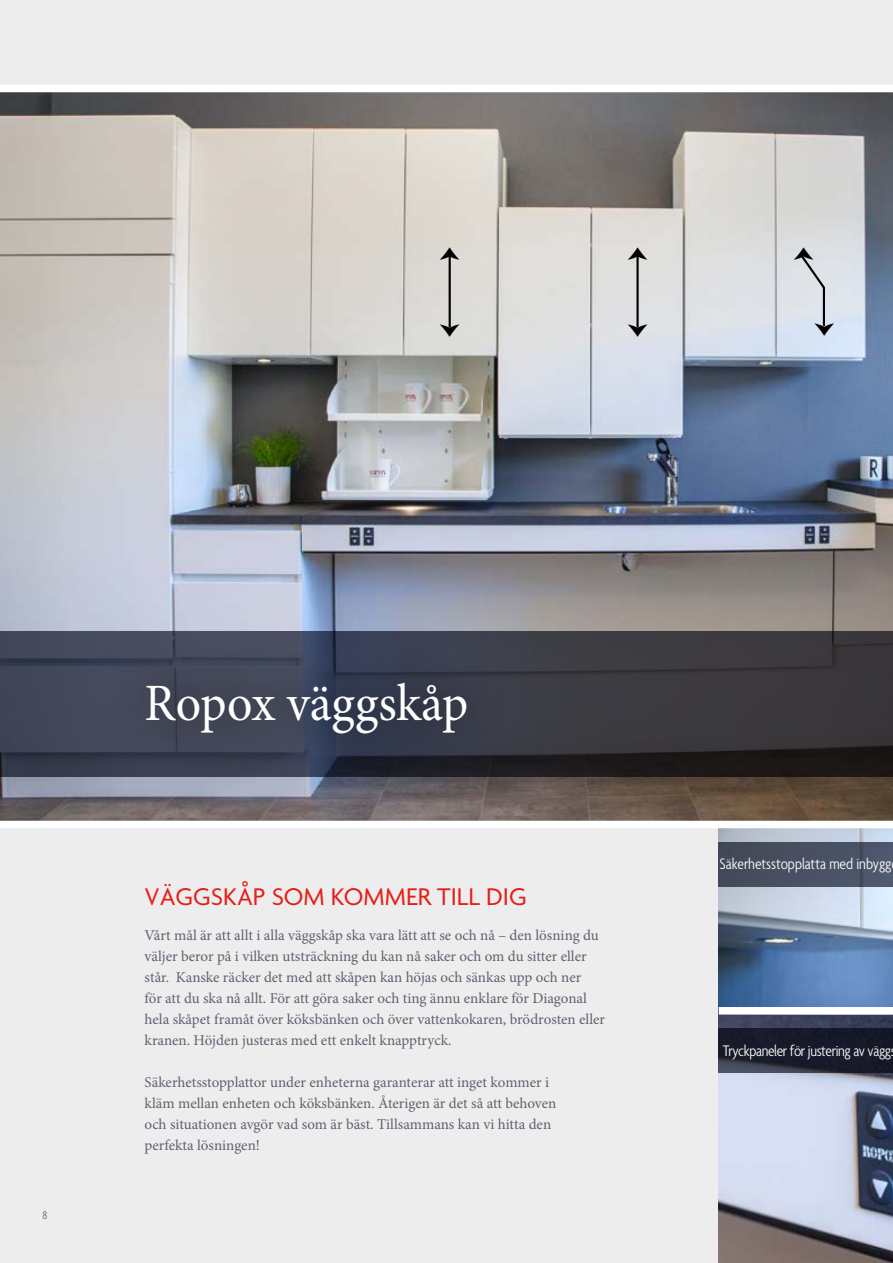
<style>
.page{position:relative;width:893px;height:1263px;background:#ededed}
.page>*{position:absolute;margin:0;border:0;box-sizing:border-box;transform-origin:0 0}
.t1{font:52.5px "Minion Pro";color:#fff;scale:.95 1}
.t2{font:34.35px "Minion Pro";color:#000}
.t3{font:26.1px "Agenda";color:#e41f18}
.t4{font:300 condensed 16.5px "Agenda";letter-spacing:-.015em;color:#fff}
.t5{font:15px/21px "Minion Pro";letter-spacing:-.005em;color:#5e6270}
.t6{font:300 condensed 12px "Agenda";color:#5e6270}
</style>
<div class="page">
<img style="left:0;top:92px;width:893px;height:729px">
<svg style="left:0;top:631px;width:893px;height:146px;background:#37373f"></svg>
<div style="left:104px;top:640px;width:406px;height:137px;background:#000;opacity:.75"></div>
<img style="left:719px;top:828px;width:174px;height:435px">
<div style="left:719px;top:842px;width:174px;height:45px;background:#495063"></div>
<svg style="left:719px;top:1029px;width:174px;height:44px;background:#1c1f2e"></svg>
<div style="left:0;top:821px;width:893px;height:7px;background:#fff"></div>
<div style="left:719px;top:1007px;width:174px;height:7px;background:#fff"></div>
<div style="left:0;top:85px;width:893px;height:7px;background:#fff"></div>
<hr style="left:636px;top:254px;width:3px;height:74px;background:#000">
<hr style="left:449px;top:254px;width:2px;height:74px;background:#000">
<svg style="left:799px;top:253px;width:28px;height:38px"></svg>
<hr style="left:823px;top:287px;width:2px;height:39px;background:#000">
<p class="t2" style="left:425px;top:261px;width:16px;rotate:-90deg">→</p>
<p class="t2" style="left:425px;top:338px;width:16px;rotate:-90deg">←</p>
<p class="t2" style="left:613px;top:261px;width:16px;rotate:-90deg">→</p>
<p class="t2" style="left:779px;top:261px;width:16px;rotate:-90deg">→</p>
<p class="t2" style="left:613px;top:338px;width:16px;rotate:-90deg">←</p>
<p class="t2" style="left:800px;top:337px;width:16px;rotate:-90deg">←</p>
<p class="t6" style="left:43px;top:1209px;width:6px">8</p>
<p class="t1" style="left:145px;top:668px;width:342px">Ropox väggskåp</p>
<p class="t3" style="left:145px;top:883px;width:384px">VÄGGSKÅP SOM KOMMER TILL DIG</p>
<p class="t5" style="left:145px;top:925px;width:462px">Vårt mål är att allt i alla väggskåp ska vara lätt att se och nå – den lösning du väljer beror på i vilken utsträckning du kan nå saker och om du sitter eller står. Kanske räcker det med att skåpen kan höjas och sänkas upp och ner<br>för att du ska nå allt. För att göra saker och ting ännu enklare för Diagonal hela skåpet framåt över köksbänken och över vattenkokaren, brödrosten eller kranen. Höjden justeras med ett enkelt knapptryck.</p>
<p class="t5" style="left:145px;top:1072px;width:413px">Säkerhetsstopplattor under enheterna garanterar att inget kommer i kläm mellan enheten och köksbänken. Återigen är det så att behoven och situationen avgör vad som är bäst. Tillsammans kan vi hitta den perfekta lösningen!</p>
<p class="t4" style="left:720px;top:855px;width:173px">Säkerhetsstopplatta med inbygg</p>
<p class="t4" style="left:723px;top:1042px;width:170px">Tryckpaneler för justering av vägg</p>
</div>
